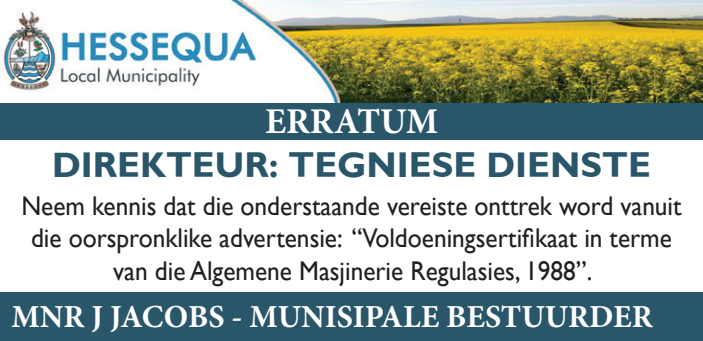
<style>
.page{position:relative;width:703px;height:341px;background:#fff}
.page>*{position:absolute;margin:0;border:0;box-sizing:border-box;transform-origin:0 0}
.t1{font:700 36px "Gill Sans";color:#2a566a}
.t2{font:700 36px "Minion Pro";color:#fff}
.t3{font:700 32px "Minion Pro";color:#fff}
.t4{font:27.2px/32.4px "Gill Sans";color:#231f20;text-align:center;scale:.94 1}
</style>
<div class="page">
<div style="left:0;top:291px;width:703px;height:49px;background:#2a566a"></div>
<img style="left:366px;top:0;width:337px;height:103px">
<img style="left:1px;top:0;width:365px;height:103px">
<div style="left:0;top:103px;width:703px;height:36px;background:#2a566a"></div>
<h1 class="t2" style="left:265px;top:95px;width:175px">ERRATUM</h1>
<h1 class="t1" style="left:52px;top:143px;width:600px">DIREKTEUR: TEGNIESE DIENSTE</h1>
<p class="t4" style="left:21px;top:189px;width:704px">Neem kennis dat die onderstaande vereiste onttrek word vanuit die oorspronklike advertensie: “Voldoeningsertifikaat in terme van die Algemene Masjinerie Regulasies, 1988”.</p>
<p class="t3" style="left:11px;top:293px;width:643px">MNR J JACOBS - MUNISIPALE BESTUURDER</p>
</div>
